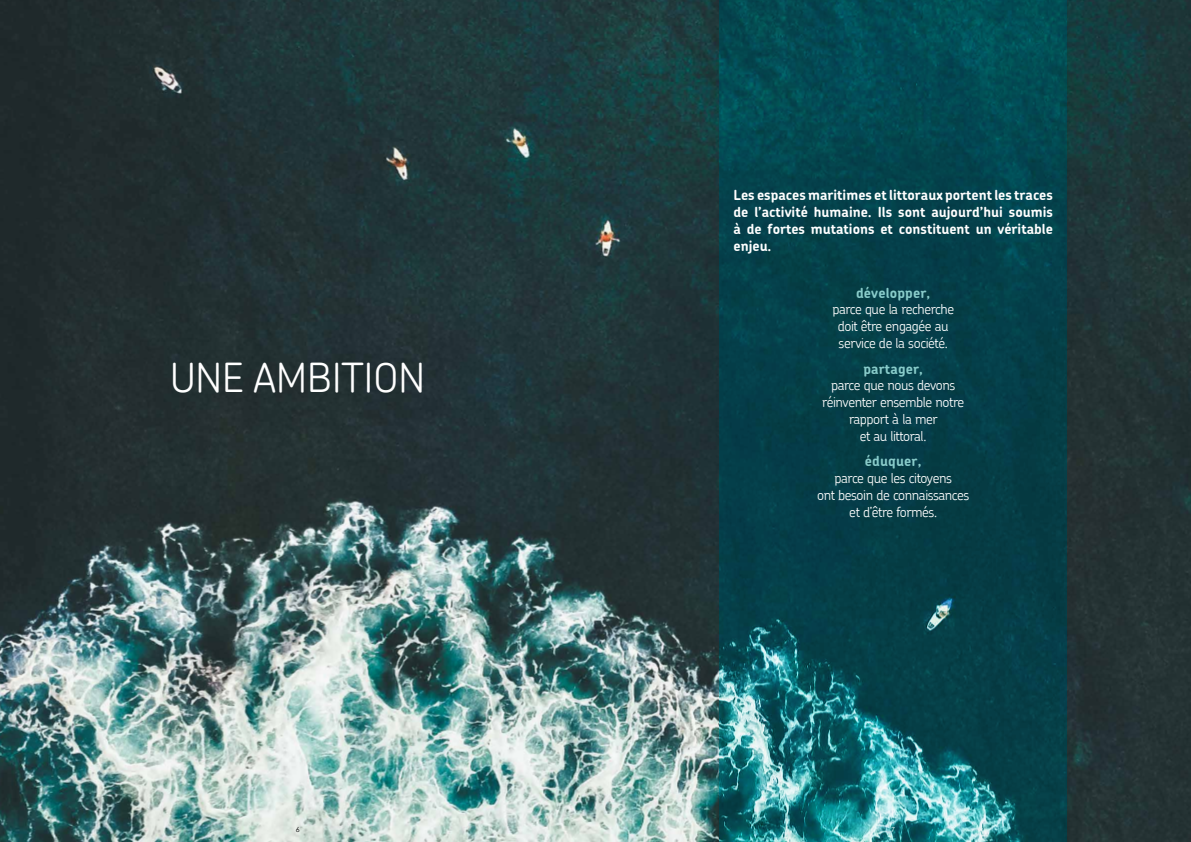
<style>
.page{position:relative;width:1191px;height:842px;background:#fff}
.page>*{position:absolute;margin:0;border:0;box-sizing:border-box;transform-origin:0 0}
.t1{font:300 40px "Chevin";color:#fff}
.t2{font:300 14px/16.8px "Chevin";letter-spacing:-.03em;color:#fff;text-align:center}
.t3{font:700 14px/16.8px "Chevin";color:#fff;text-align:justify}
.t4{font:700 14px "Chevin";letter-spacing:.01em;color:#89ccca}
.t5{font:7px "Century Gothic";color:#000}
.t6{font:7px "Century Gothic";color:#fff}
</style>
<div class="page">
<img style="left:0;top:0;width:1191px;height:842px">
<svg style="left:719px;top:0;width:348px;height:842px;background:#0b4b54"></svg>
<h1 class="t1" style="left:170px;top:352px;width:256px">UNE AMBITION</h1>
<p class="t3" style="left:733px;top:187px;width:321px">Les espaces maritimes et littoraux portent les traces de l’activité humaine. Ils sont aujourd’hui soumis à de fortes mutations et constituent un véritable enjeu.</p>
<p class="t4" style="left:856px;top:283px;width:76px">développer,</p>
<p class="t2" style="left:832px;top:301px;width:123px">parce que la recherche doit être engagée au service de la société.</p>
<p class="t4" style="left:863px;top:359px;width:61px">partager,</p>
<p class="t2" style="left:822px;top:377px;width:144px">parce que nous devons réinventer ensemble notre rapport à la mer<br>et au littoral.</p>
<p class="t4" style="left:865px;top:452px;width:58px">éduquer,</p>
<p class="t2" style="left:817px;top:470px;width:154px">parce que les citoyens<br>ont besoin de connaissances et d’être formés.</p>
<p class="t5" style="left:296px;top:824px;width:5px">6</p>
<p class="t6" style="left:891px;top:824px;width:5px">7</p>
</div>
